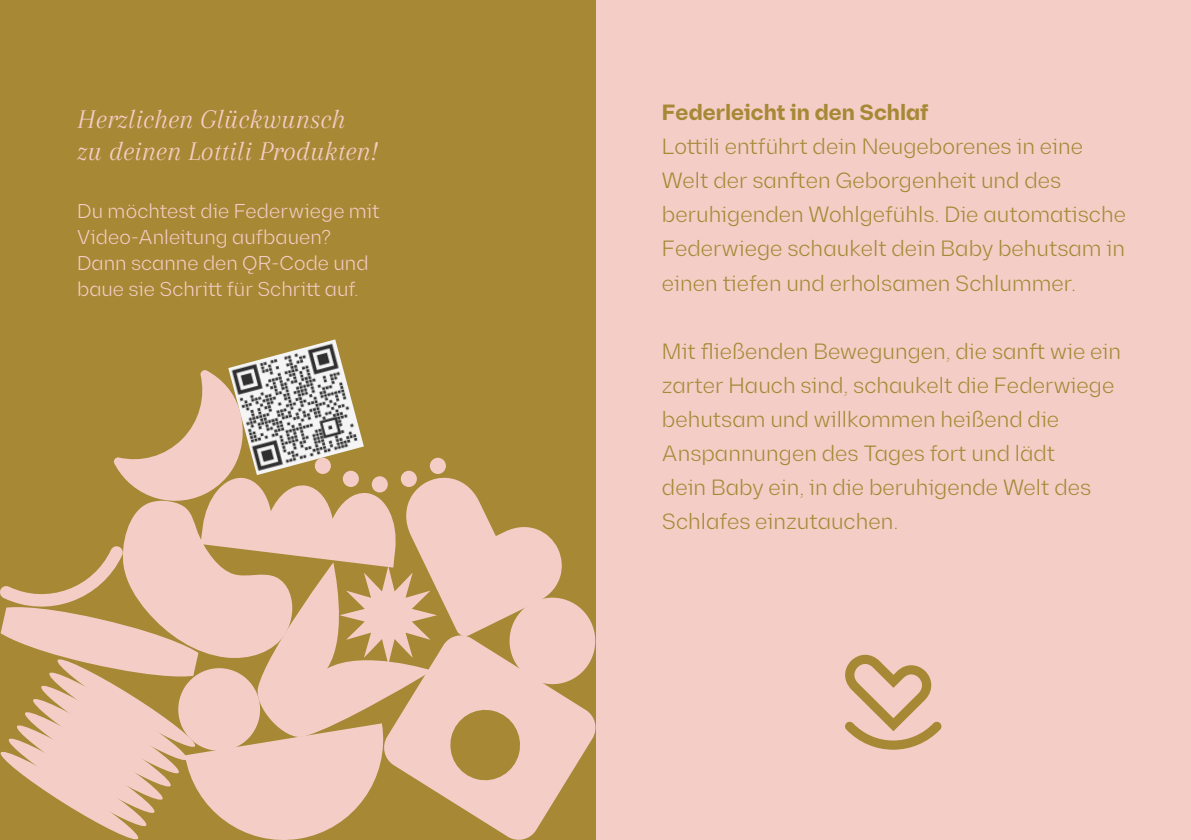
<style>
.page{position:relative;width:1191px;height:840px;background:#fff}
.page>*{position:absolute;margin:0;border:0;box-sizing:border-box;transform-origin:0 0}
.t1{font:italic 28px/32px "Arapey";color:#f4cdc6}
.t2{font:300 22px/34px "Diagramm";color:#a68835}
.t3{font:700 22px "Diagramm";color:#a68835}
.t4{font:300 20px/26px "Diagramm";color:#f4cdc6}
</style>
<div class="page">
<div style="left:595px;top:0;width:596px;height:839px;background:#f4cdc6"></div>
<div style="left:0;top:0;width:595px;height:839px;background:#a68835"></div>
<svg style="left:0;top:369px;width:596px;height:470px"></svg>
<svg style="left:845px;top:654px;width:97px;height:95px"></svg>
<img style="left:228px;top:339px;width:136px;height:136px">
<p class="t1" style="left:77px;top:103px;width:302px">Herzlichen Glückwunsch<br>zu deinen Lottili Produkten!</p>
<p class="t4" style="left:77px;top:198px;width:304px">Du möchtest die Federwiege mit<br>Video-Anleitung aufbauen?<br>Dann scanne den QR-Code und baue sie Schritt für Schritt auf.</p>
<p class="t3" style="left:662px;top:99px;width:268px">Federleicht in den Schlaf</p>
<p class="t2" style="left:662px;top:130px;width:465px">Lottili entführt dein Neugeborenes in eine Welt der sanften Geborgenheit und des beruhigenden Wohlgefühls. Die automatische Federwiege schaukelt dein Baby behutsam in einen tiefen und erholsamen Schlummer.</p>
<p class="t2" style="left:662px;top:334px;width:460px">Mit fließenden Bewegungen, die sanft wie ein zarter Hauch sind, schaukelt die Federwiege behutsam und willkommen heißend die Anspannungen des Tages fort und lädt<br>dein Baby ein, in die beruhigende Welt des Schlafes einzutauchen.</p>
</div>
